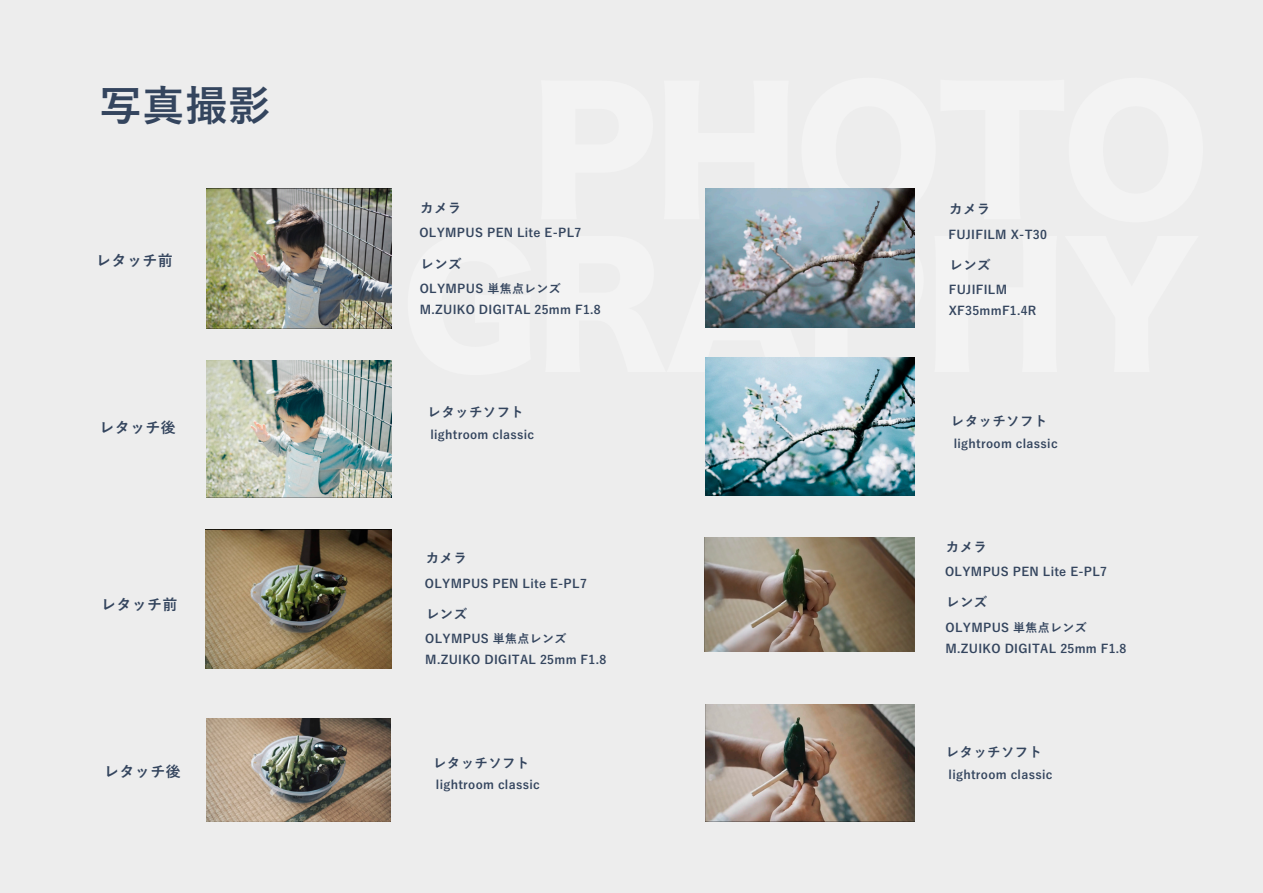
<style>
.page{position:relative;width:1263px;height:893px;background:#ededed}
.page>*{position:absolute;margin:0;border:0;box-sizing:border-box;transform-origin:0 0}
.t1{font:700 42px "Yu Go";color:#34455e}
.t2{font:700 15px "Yu Go";letter-spacing:.025em;color:#34455e}
.t3{font:700 13.5px "Yu Go";letter-spacing:.025em;color:#34455e}
.t4{font:700 12px/21px "Yu Go";letter-spacing:.025em;color:#34455e}
</style>
<div class="page">
<img style="left:705px;top:189px;width:210px;height:139px">
<img style="left:705px;top:358px;width:210px;height:137px">
<img style="left:206px;top:189px;width:186px;height:139px">
<img style="left:206px;top:360px;width:186px;height:137px">
<img style="left:206px;top:530px;width:186px;height:139px">
<img style="left:207px;top:718px;width:184px;height:103px">
<img style="left:705px;top:537px;width:210px;height:115px">
<img style="left:705px;top:704px;width:210px;height:117px">
<h1 class="t1" style="left:99px;top:81px;width:173px">写真撮影</h1>
<p class="t3" style="left:420px;top:200px;width:43px">カメラ</p>
<p class="t3" style="left:949px;top:201px;width:43px">カメラ</p>
<p class="t4" style="left:419px;top:223px;width:163px">OLYMPUS PEN Lite E-PL7</p>
<p class="t4" style="left:948px;top:224px;width:100px">FUJIFILM X-T30</p>
<p class="t2" style="left:96px;top:252px;width:78px">レタッチ前</p>
<p class="t3" style="left:420px;top:256px;width:43px">レンズ</p>
<p class="t3" style="left:949px;top:257px;width:43px">レンズ</p>
<p class="t4" style="left:420px;top:278px;width:182px">OLYMPUS 単焦点レンズ<br>M.ZUIKO DIGITAL 25mm F1.8</p>
<p class="t4" style="left:949px;top:280px;width:89px">FUJIFILM<br>XF35mmF1.4R</p>
<p class="t2" style="left:99px;top:419px;width:78px">レタッチ後</p>
<p class="t3" style="left:427px;top:405px;width:98px">レタッチソフト</p>
<p class="t4" style="left:430px;top:424px;width:105px">lightroom classic</p>
<p class="t3" style="left:951px;top:413px;width:98px">レタッチソフト</p>
<p class="t4" style="left:954px;top:433px;width:105px">lightroom classic</p>
<p class="t3" style="left:426px;top:550px;width:43px">カメラ</p>
<p class="t3" style="left:946px;top:539px;width:43px">カメラ</p>
<p class="t4" style="left:425px;top:573px;width:163px">OLYMPUS PEN Lite E-PL7</p>
<p class="t4" style="left:945px;top:561px;width:163px">OLYMPUS PEN Lite E-PL7</p>
<p class="t2" style="left:101px;top:596px;width:78px">レタッチ前</p>
<p class="t3" style="left:426px;top:606px;width:43px">レンズ</p>
<p class="t3" style="left:946px;top:595px;width:43px">レンズ</p>
<p class="t4" style="left:425px;top:629px;width:182px">OLYMPUS 単焦点レンズ<br>M.ZUIKO DIGITAL 25mm F1.8</p>
<p class="t4" style="left:945px;top:617px;width:182px">OLYMPUS 単焦点レンズ<br>M.ZUIKO DIGITAL 25mm F1.8</p>
<p class="t2" style="left:104px;top:763px;width:78px">レタッチ後</p>
<p class="t3" style="left:433px;top:755px;width:98px">レタッチソフト</p>
<p class="t4" style="left:436px;top:774px;width:105px">lightroom classic</p>
<p class="t3" style="left:946px;top:745px;width:98px">レタッチソフト</p>
<p class="t4" style="left:948px;top:764px;width:105px">lightroom classic</p>
</div>
